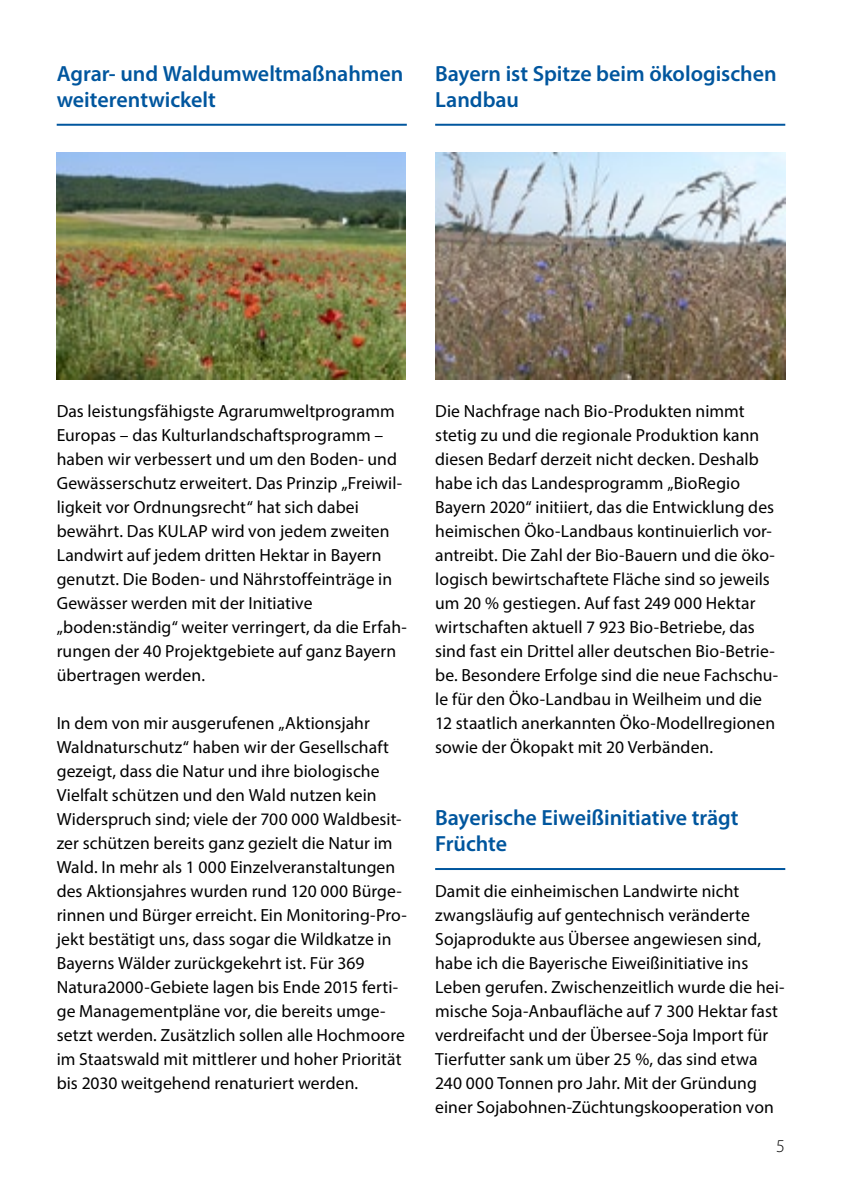
<style>
.page{position:relative;width:842px;height:1191px;background:#fff}
.page>*{position:absolute;margin:0;border:0;box-sizing:border-box;transform-origin:0 0}
.H4_11_Semibold{font:600 22px/26px "Myriad Pro";letter-spacing:-.005em;color:#00569e}
.t1{font:300 18px "Myriad Pro";color:#000}
.Fließtext{font:17.6px/24px "Myriad Pro";letter-spacing:.005em;color:#000}
</style>
<div class="page">
<hr style="left:57px;top:124px;width:350px;height:2px;background:#00569e">
<img style="left:57px;top:153px;width:348px;height:226px">
<hr style="left:435px;top:124px;width:350px;height:2px;background:#00569e">
<hr style="left:435px;top:868px;width:350px;height:2px;background:#00569e">
<img style="left:435px;top:153px;width:350px;height:226px">
<h5 class="H4_11_Semibold" style="left:57px;top:60px;width:348px">Agrar- und Waldumweltmaßnahmen weiterentwickelt</h5>
<h5 class="H4_11_Semibold" style="left:435px;top:60px;width:343px">Bayern ist Spitze beim ökologischen<br>Landbau</h5>
<p class="Fließtext" style="left:57px;top:399px;width:352px">Das leistungsfähigste Agrarumweltprogramm Europas – das Kulturlandschaftsprogramm – haben wir verbessert und um den Boden- und Gewässerschutz erweitert. Das Prinzip „Freiwil&shy;ligkeit vor Ordnungsrecht“ hat sich dabei bewährt. Das KULAP wird von jedem zweiten Landwirt auf jedem dritten Hektar in Bayern genutzt. Die Boden- und Nährstoffeinträge in Gewässer werden mit der Initiative „boden:ständig“ weiter verringert, da die Erfah&shy;rungen der 40 Projektgebiete auf ganz Bayern übertragen werden.</p>
<p class="Fließtext" style="left:57px;top:711px;width:352px">In dem von mir ausgerufenen „Aktionsjahr Waldnaturschutz“ haben wir der Gesellschaft gezeigt, dass die Natur und ihre biologische Vielfalt schützen und den Wald nutzen kein Widerspruch sind; viele der 700 000 Waldbesit&shy;zer schützen bereits ganz gezielt die Natur im Wald. In mehr als 1 000 Einzelveranstaltungen des Aktionsjahres wurden rund 120 000 Bürge&shy;rinnen und Bürger erreicht. Ein Monitoring-Pro&shy;jekt bestätigt uns, dass sogar die Wildkatze in Bayerns Wälder zurückgekehrt ist. Für 369<br>Natura2000-Gebiete lagen bis Ende 2015 ferti&shy;ge Managementpläne vor, die bereits umge&shy;setzt werden. Zusätzlich sollen alle Hochmoore im Staatswald mit mittlerer und hoher Priorität bis 2030 weitgehend renaturiert werden.</p>
<p class="Fließtext" style="left:435px;top:399px;width:345px">Die Nachfrage nach Bio-Produkten nimmt stetig zu und die regionale Produktion kann diesen Bedarf derzeit nicht decken. Deshalb habe ich das Landesprogramm „BioRegio Bayern 2020“ initiiert, das die Entwicklung des heimischen Öko-Landbaus kontinuierlich vor&shy;antreibt. Die Zahl der Bio-Bauern und die öko&shy;logisch bewirtschaftete Fläche sind so jeweils um 20 % gestiegen. Auf fast 249 000 Hektar wirtschaften aktuell 7 923 Bio-Betriebe, das sind fast ein Drittel aller deutschen Bio-Betrie&shy;be. Besondere Erfolge sind die neue Fachschu&shy;le für den Öko-Landbau in Weilheim und die 12 staatlich anerkannten Öko-Modellregionen sowie der Ökopakt mit 20 Verbänden.</p>
<h5 class="H4_11_Semibold" style="left:435px;top:804px;width:305px">Bayerische Eiweißinitiative trägt<br>Früchte</h5>
<p class="Fließtext" style="left:435px;top:879px;width:351px">Damit die einheimischen Landwirte nicht zwangsläufig auf gentechnisch veränderte Sojaprodukte aus Übersee angewiesen sind, habe ich die Bayerische Eiweißinitiative ins Leben gerufen. Zwischenzeitlich wurde die hei&shy;mische Soja-Anbaufläche auf 7 300 Hektar fast verdreifacht und der Übersee-Soja Import für Tierfutter sank um über 25 %, das sind etwa 240 000 Tonnen pro Jahr. Mit der Gründung einer Sojabohnen-Züchtungskooperation von</p>
<p class="t1" style="left:776px;top:1135px;width:10px">5</p>
</div>
